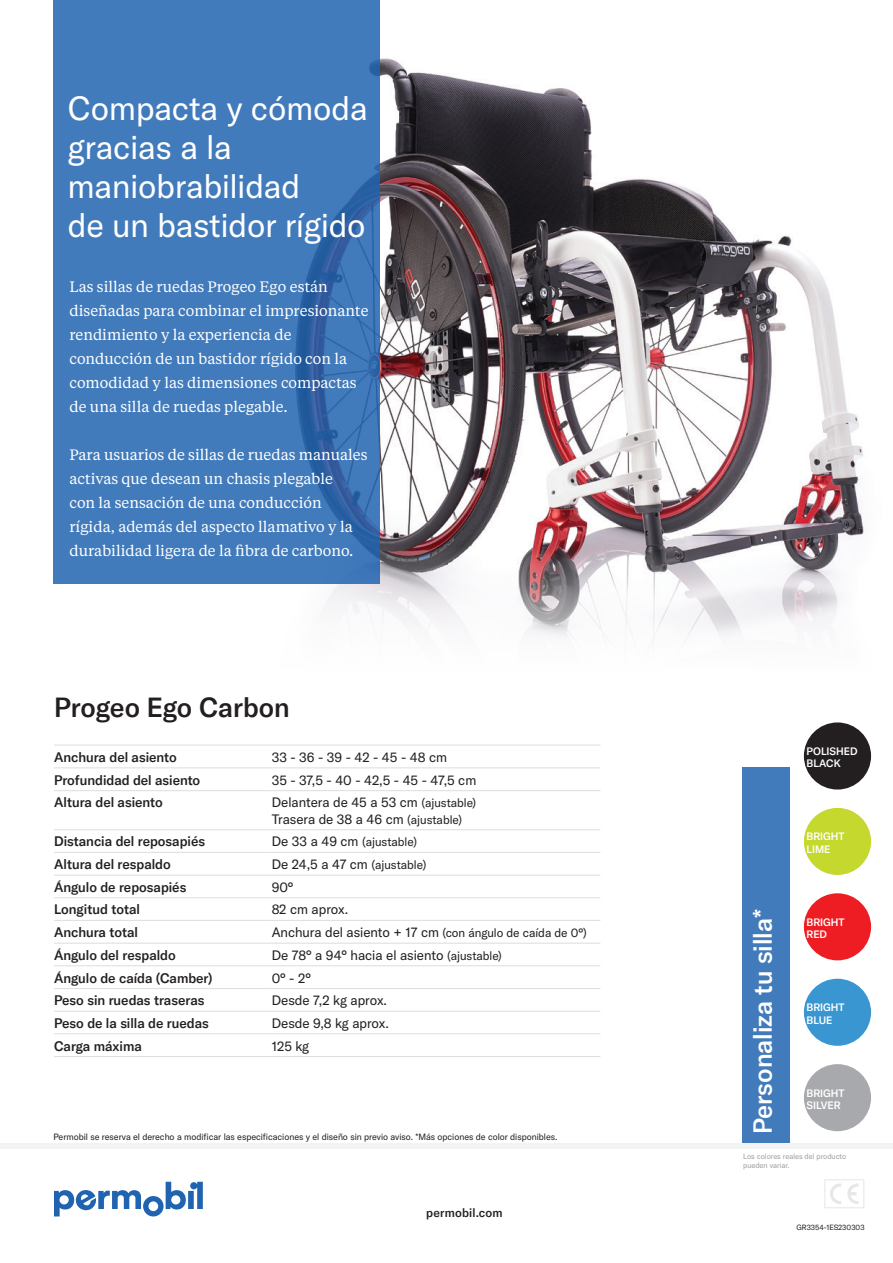
<style>
.page{position:relative;width:893px;height:1263px;background:#fff}
.page>*{position:absolute;margin:0;border:0;box-sizing:border-box;transform-origin:0 0}
.Master_headline{font:33px/39px "GT America";color:#fff}
.Sub_headline{font:500 27px "GT America";color:#231f20}
.Headline_white{font:500 25.5px "GT America";color:#fff}
.Intro_text{font:15px/24px "Tiempos Text";color:#fff}
.Table_measurement{font:13.5px "GT America";color:#231f20}
.Table_description{font:500 13.5px "GT America";color:#231f20}
.Table_measurement-2{font:12px "GT America";color:#231f20}
.Contact_info{font:500 12px "GT America";letter-spacing:.015em;color:#231f20}
.Color_name{font:500 10.5px "GT America";color:#fff}
.Fine_print{font:9px "GT America";color:#231f20}
.Fine_print-2{font:7.5px/9px "GT America";color:#9d9fa2}
.t1{font:7.5px "GT America";color:#231f20}
.s1{font-size:12px}
.s2{font-size:13.5px}
</style>
<div class="page">
<img style="left:380px;top:58px;width:483px;height:396px">
<svg style="left:53px;top:454px;width:819px;height:382px"></svg>
<div style="left:0;top:1143px;width:893px;height:5px;background:#f2f3f3"></div>
<div style="left:742px;top:767px;width:48px;height:376px;background:#427bbc"></div>
<div style="left:804px;top:1064px;width:67px;height:67px;background:#a8a9ad;border-radius:50%"></div>
<div style="left:804px;top:722px;width:67px;height:67px;background:#231f20;border-radius:50%"></div>
<div style="left:804px;top:808px;width:67px;height:67px;background:#c4d82d;border-radius:50%"></div>
<div style="left:804px;top:893px;width:67px;height:67px;background:#ee1d23;border-radius:50%"></div>
<div style="left:804px;top:979px;width:67px;height:67px;background:#3a96d1;border-radius:50%"></div>
<hr style="left:54px;top:745px;width:218px;height:1px;background:#dcdddf">
<hr style="left:54px;top:767px;width:218px;height:1px;background:#dcdddf">
<hr style="left:54px;top:790px;width:218px;height:1px;background:#dcdddf">
<hr style="left:54px;top:829px;width:218px;height:1px;background:#dcdddf">
<hr style="left:54px;top:852px;width:218px;height:1px;background:#dcdddf">
<hr style="left:272px;top:852px;width:328px;height:1px;background:#dcdddf">
<hr style="left:54px;top:875px;width:218px;height:1px;background:#dcdddf">
<hr style="left:272px;top:875px;width:328px;height:1px;background:#dcdddf">
<hr style="left:54px;top:897px;width:218px;height:1px;background:#dcdddf">
<hr style="left:272px;top:897px;width:328px;height:1px;background:#dcdddf">
<hr style="left:54px;top:920px;width:218px;height:1px;background:#dcdddf">
<hr style="left:272px;top:920px;width:328px;height:1px;background:#dcdddf">
<hr style="left:54px;top:943px;width:218px;height:1px;background:#dcdddf">
<hr style="left:272px;top:943px;width:328px;height:1px;background:#dcdddf">
<hr style="left:54px;top:965px;width:218px;height:1px;background:#dcdddf">
<hr style="left:272px;top:965px;width:328px;height:1px;background:#dcdddf">
<hr style="left:54px;top:988px;width:218px;height:1px;background:#dcdddf">
<hr style="left:272px;top:988px;width:328px;height:1px;background:#dcdddf">
<hr style="left:54px;top:1011px;width:218px;height:1px;background:#dcdddf">
<hr style="left:272px;top:1011px;width:328px;height:1px;background:#dcdddf">
<hr style="left:54px;top:1033px;width:218px;height:1px;background:#dcdddf">
<hr style="left:272px;top:1033px;width:328px;height:1px;background:#dcdddf">
<hr style="left:54px;top:1056px;width:218px;height:1px;background:#dcdddf">
<hr style="left:272px;top:1056px;width:328px;height:1px;background:#dcdddf">
<hr style="left:272px;top:745px;width:328px;height:1px;background:#dcdddf">
<hr style="left:272px;top:767px;width:328px;height:1px;background:#dcdddf">
<hr style="left:272px;top:790px;width:328px;height:1px;background:#dcdddf">
<hr style="left:272px;top:829px;width:328px;height:1px;background:#dcdddf">
<svg style="left:54px;top:1182px;width:149px;height:34px"></svg>
<div style="left:53px;top:0;width:327px;height:583px;background:#427bbc"></div>
<svg style="left:830px;top:1183px;width:11px;height:21px"></svg>
<svg style="left:847px;top:1183px;width:12px;height:21px"></svg>
<div style="left:825px;top:1179px;width:39px;height:29px;border:1px solid #e5e8e7"></div>
<p class="Master_headline" style="left:68px;top:89px;width:301px">Compacta y cómoda gracias a la maniobrabilidad<br>de un bastidor rígido</p>
<p class="Intro_text" style="left:69px;top:274px;width:301px">Las sillas de ruedas Progeo Ego están diseñadas para combinar el impresionante rendimiento y la experiencia de conducción de un bastidor rígido con la comodidad y las dimensiones compactas de una silla de ruedas plegable.</p>
<p class="Intro_text" style="left:69px;top:442px;width:300px">Para usuarios de sillas de ruedas manuales activas que desean un chasis plegable<br>con la sensación de una conducción rígida, además del aspecto llamativo y la durabilidad ligera de la fibra de carbono.</p>
<p class="Sub_headline" style="left:54px;top:691px;width:237px">Progeo Ego Carbon</p>
<p class="Table_description" style="left:54px;top:749px;width:124px">Anchura del asiento</p>
<p class="Table_measurement" style="left:272px;top:749px;width:177px">33 - 36 - 39 - 42 - 45 - 48 cm</p>
<p class="Table_description" style="left:54px;top:772px;width:148px">Profundidad del asiento</p>
<p class="Table_measurement" style="left:272px;top:772px;width:206px">35 - 37,5 - 40 - 42,5 - 45 - 47,5 cm</p>
<p class="Table_description" style="left:54px;top:794px;width:110px">Altura del asiento</p>
<p class="Table_measurement" style="left:272px;top:794px;width:206px">Delantera de 45 a 53 cm <span class="s1">(ajustable)</span></p>
<p class="Table_measurement" style="left:272px;top:811px;width:192px">Trasera de 38 a 46 cm <span class="s1">(ajustable)</span></p>
<p class="Table_description" style="left:54px;top:833px;width:153px">Distancia del reposapiés</p>
<p class="Table_measurement-2" style="left:272px;top:835px;width:147px"><span class="s2">De 33 a 49 cm</span> (ajustable)</p>
<p class="Table_description" style="left:54px;top:856px;width:118px">Altura del respaldo</p>
<p class="Table_measurement" style="left:272px;top:856px;width:156px">De 24,5 a 47 cm <span class="s1">(ajustable)</span></p>
<p class="Table_description" style="left:54px;top:879px;width:134px">Ángulo de reposapiés</p>
<p class="Table_measurement" style="left:272px;top:879px;width:23px">90°</p>
<p class="Table_description" style="left:54px;top:901px;width:88px">Longitud total</p>
<p class="Table_measurement" style="left:272px;top:902px;width:78px">82 cm aprox.</p>
<p class="Table_description" style="left:54px;top:924px;width:86px">Anchura total</p>
<p class="Table_measurement" style="left:272px;top:924px;width:317px">Anchura del asiento + 17 cm <span class="s1">(con ángulo de caída de 0°)</span></p>
<p class="Table_description" style="left:54px;top:947px;width:123px">Ángulo del respaldo</p>
<p class="Table_measurement" style="left:272px;top:947px;width:232px">De 78° a 94° hacia el asiento <span class="s1">(ajustable)</span></p>
<p class="Table_description" style="left:54px;top:970px;width:160px">Ángulo de caída (Camber)</p>
<p class="Table_measurement" style="left:272px;top:970px;width:41px">0° - 2°</p>
<p class="Table_description" style="left:54px;top:992px;width:152px">Peso sin ruedas traseras</p>
<p class="Table_measurement" style="left:272px;top:992px;width:117px">Desde 7,2 kg aprox.</p>
<p class="Table_description" style="left:54px;top:1015px;width:156px">Peso de la silla de ruedas</p>
<p class="Table_measurement" style="left:272px;top:1015px;width:119px">Desde 9,8 kg aprox.</p>
<p class="Table_description" style="left:54px;top:1037px;width:89px">Carga máxima</p>
<p class="Table_measurement" style="left:272px;top:1038px;width:39px">125 kg</p>
<p class="Fine_print" style="left:53px;top:1132px;width:505px">Permobil se reserva el derecho a modificar las especificaciones y el diseño sin previo aviso. *Más opciones de color disponibles.</p>
<p class="Contact_info" style="left:426px;top:1205px;width:78px">permobil.com</p>
<p class="Color_name" style="left:806px;top:745px;width:53px">POLISHED</p>
<p class="Color_name" style="left:806px;top:757px;width:36px">BLACK</p>
<p class="Headline_white" style="left:747px;top:1134px;width:226px;rotate:-90deg">Personaliza tu silla*</p>
<p class="Color_name" style="left:806px;top:830px;width:40px">BRIGHT</p>
<p class="Color_name" style="left:806px;top:843px;width:25px">LIME</p>
<p class="Color_name" style="left:806px;top:916px;width:40px">BRIGHT</p>
<p class="Color_name" style="left:806px;top:928px;width:22px">RED</p>
<p class="Color_name" style="left:806px;top:1001px;width:40px">BRIGHT</p>
<p class="Color_name" style="left:806px;top:1014px;width:27px">BLUE</p>
<p class="Color_name" style="left:806px;top:1086px;width:40px">BRIGHT</p>
<p class="Color_name" style="left:806px;top:1099px;width:36px">SILVER</p>
<p class="Fine_print-2" style="left:743px;top:1152px;width:105px">Los colores reales del producto pueden variar.</p>
<p class="t1" style="left:797px;top:1223px;width:70px">GR3354-1ES230303</p>
</div>
